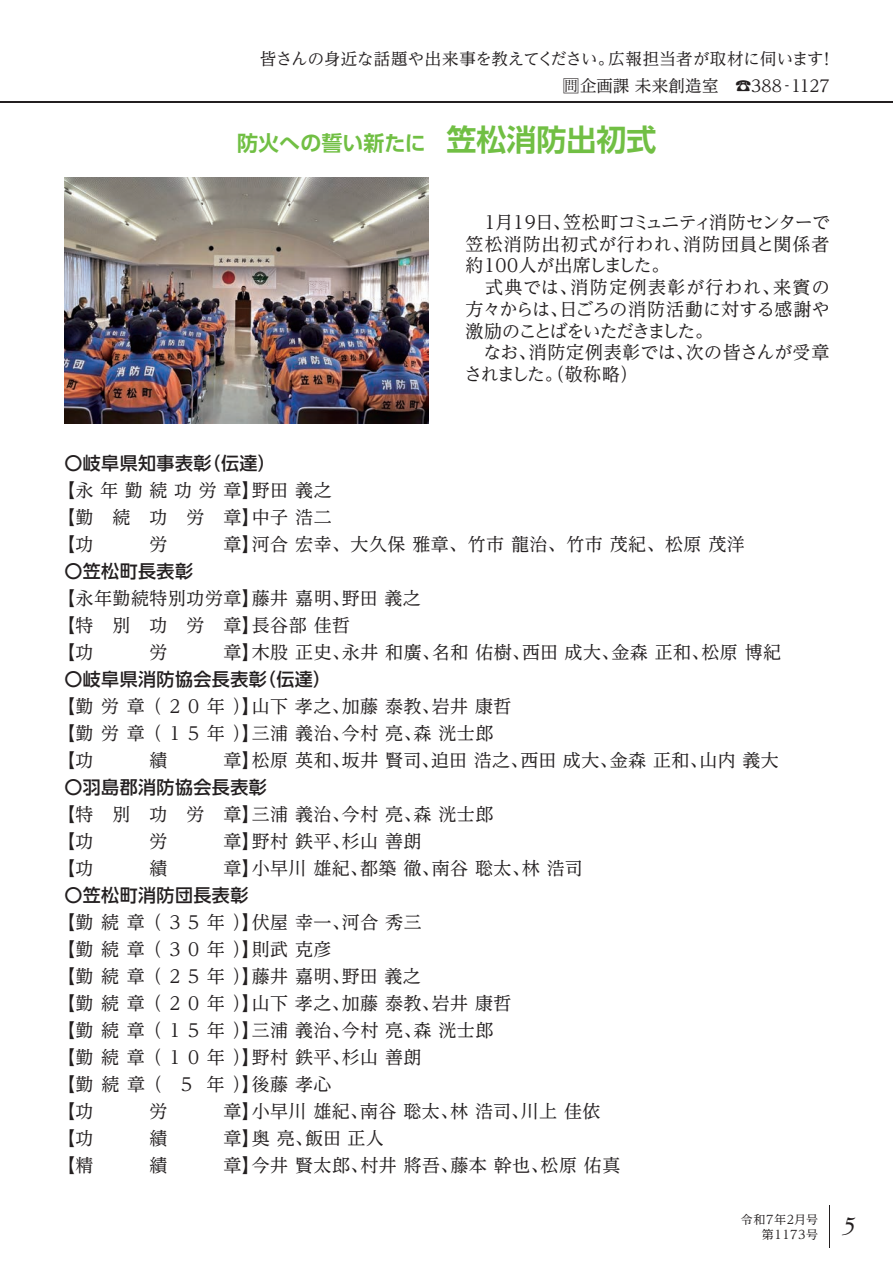
<style>
.page{position:relative;width:893px;height:1263px;background:#fff}
.page>*{position:absolute;margin:0;border:0;box-sizing:border-box;transform-origin:0 0}
.t1{font:21px "UD Shin Go Pr 6 N De Bold 90 pv RKSJ H";color:#71bf44}
.t2{font:18px/27px "UD Reimin Pr 6 N Regular 90 pv RKSJ H";letter-spacing:.025em;color:#231f20}
.t3{font:18px "UD Shin Go Pr 6 N Medium 90 pv RKSJ H";letter-spacing:.025em;color:#231f20}
.t4{font:16.5px/27px "UD Reimin Pr 6 N Regular 90 pv RKSJ H";color:#231f20}
.t5{font:12px/15px "UD Reimin Pr 6 N Regular 90 pv RKSJ H";letter-spacing:.05em;color:#231f20}
.s1{font-family:"Kasamatsu A"}
.s2{font-size:30px}
</style>
<div class="page">
<img style="left:64px;top:177px;width:364px;height:246px">
<hr style="left:0;top:101px;width:893px;height:2px;background:#231f20">
<hr style="left:829px;top:1205px;width:1px;height:43px;background:#231f20">
<p class="t4" style="left:563px;top:44px;width:274px;text-indent:-303px">皆さんの身近な話題や出来事を教えてください。広報担当者が取材に伺います！<span class="s1">c</span>企画課 未来創造室　☎388‐1127</p>
<p class="t1" style="left:237px;top:126px;width:421px">防火への誓い新たに　<span class="s2">笠松消防出初式</span></p>
<p class="t2" style="left:464px;top:211px;width:367px;line-height:21.8px">　1月19日、笠松町コミュニティ消防センターで笠松消防出初式が行われ、消防団員と関係者約100人が出席しました。<br>　式典では、消防定例表彰が行われ、来賓の方々からは、日ごろの消防活動に対する感謝や激励のことばをいただきました。<br>　なお、消防定例表彰では、次の皆さんが受章されました。（敬称略）</p>
<p class="t3" style="left:64px;top:448px;width:213px">〇岐阜県知事表彰（伝達）</p>
<p class="t2" style="left:252px;top:476px;width:495px">野田 義之<br>中子 浩二<br>河合 宏幸、大久保 雅章、竹市 龍治、竹市 茂紀、松原 茂洋</p>
<p class="t3" style="left:64px;top:556px;width:130px">〇笠松町長表彰</p>
<p class="t2" style="left:252px;top:584px;width:531px">藤井 嘉明、野田 義之<br>長谷部 佳哲<br>木股 正史、永井 和廣、名和 佑樹、西田 成大、金森 正和、松原 博紀</p>
<p class="t3" style="left:64px;top:664px;width:268px">〇岐阜県消防協会長表彰（伝達）</p>
<p class="t2" style="left:57px;top:476px;width:204px;text-align:justify">【永年勤続功労章】【勤続功労章】【功</p>
<p class="t2" style="left:57px;top:584px;width:204px;text-align:justify">【永年勤続特別功労章】【特別功労章】【功</p>
<p class="t2" style="left:57px;top:692px;width:456px">【勤労章（ 2 0 年）山下 孝之、加藤 泰教、岩井 康哲【勤労章（ 1 5 年）三浦 義治、今村 亮、森 洸士郎【功</p>
<p class="t2" style="left:57px;top:800px;width:204px">【特別功労章】【功<br>【功</p>
<p class="t2" style="left:57px;top:908px;width:456px">【勤続章（ 3 5 年）伏屋 幸一、河合 秀三<br>【勤続章（30年）則武 克彦<br>【勤続章（ 2 5 年）藤井 嘉明、野田 義之<br>【勤続章（ 2 0 年）山下 孝之、加藤 泰教、岩井 康哲【勤続章（ 1 5 年）三浦 義治、今村 亮、森 洸士郎【勤続章（ 1 0 年）野村 鉄平、杉山 善朗<br>【勤続章（ 5 年）後藤 孝心<br>【功<br>【功<br>【精</p>
<p class="t2" style="left:223px;top:530px;width:38px">章】</p>
<p class="t2" style="left:150px;top:530px;width:19px">労</p>
<p class="t2" style="left:223px;top:638px;width:38px">章】</p>
<p class="t2" style="left:223px;top:692px;width:38px;text-align:right">】】章】</p>
<p class="t2" style="left:150px;top:638px;width:19px">労</p>
<p class="t2" style="left:150px;top:746px;width:19px">績</p>
<p class="t2" style="left:252px;top:746px;width:529px">松原 英和、坂井 賢司、迫田 浩之、西田 成大、金森 正和、山内 義大</p>
<p class="t3" style="left:64px;top:772px;width:204px">〇羽島郡消防協会長表彰</p>
<p class="t2" style="left:252px;top:800px;width:332px">三浦 義治、今村 亮、森 洸士郎<br>野村 鉄平、杉山 善朗<br>小早川 雄紀、都築 徹、南谷 聡太、林 浩司</p>
<p class="t3" style="left:64px;top:880px;width:186px">〇笠松町消防団長表彰</p>
<p class="t2" style="left:223px;top:827px;width:38px">章】章】</p>
<p class="t2" style="left:223px;top:908px;width:38px;text-align:right">】】】】】】】章】章】章】</p>
<p class="t2" style="left:150px;top:827px;width:19px">労績</p>
<p class="t2" style="left:252px;top:1097px;width:370px">小早川 雄紀、南谷 聡太、林 浩司、川上 佳依奥 亮、飯田 正人<br>今井 賢太郎、村井 將吾、藤本 幹也、松原 佑真</p>
<p class="t2" style="left:150px;top:1097px;width:19px;text-align:justify">労績績</p>
<p class="t5" style="left:762px;top:1211px;width:94px;text-indent:-21px">令和7年2月号第1173号 <sup>5</sup></p>
</div>
